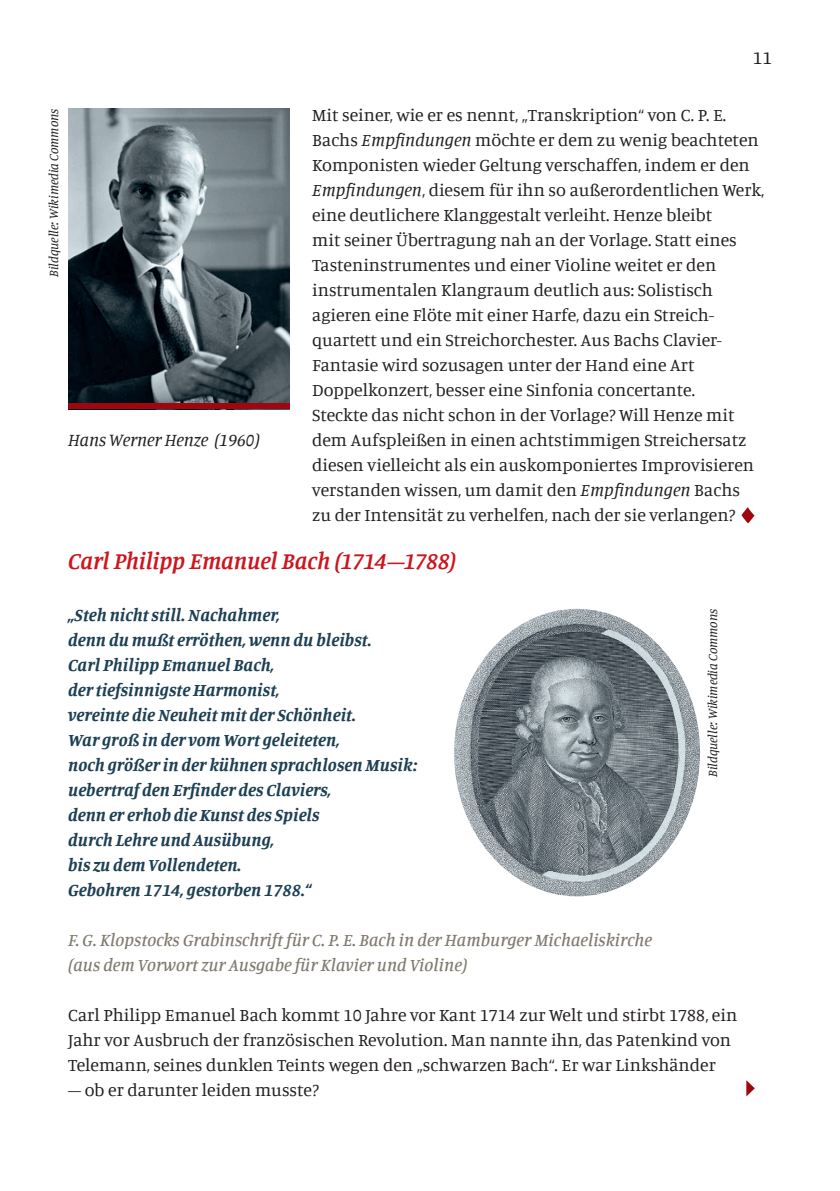
<style>
.page{position:relative;width:840px;height:1191px;background:#fff}
.page>*{position:absolute;margin:0;border:0;box-sizing:border-box;transform-origin:0 0}
.t1{font:italic 600 24px "Manuale";letter-spacing:-.015em;color:#cd151d}
.t2{font:19px "Manuale";color:#231f20}
.t3{font:18px/25px "Manuale";color:#231f20}
.t4{font:italic 700 18px/25px "Manuale";color:#1d4054}
.t5{font:italic 500 18px/25px "Manuale";color:#817b70}
.t6{font:italic 18px "Manuale";letter-spacing:-.005em;color:#231f20}
.t7{font:italic 13px "Manuale";letter-spacing:-.005em;color:#231f20}
.s1{font-style:italic}
</style>
<div class="page">
<svg style="left:741px;top:507px;width:13px;height:16px"></svg>
<svg style="left:746px;top:1080px;width:8px;height:16px"></svg>
<img style="left:68px;top:109px;width:221px;height:294px">
<img style="left:454px;top:609px;width:245px;height:287px">
<div style="left:68px;top:403px;width:221px;height:6px;background:#9d070d"></div>
<p class="t2" style="left:752px;top:45px;width:20px">11</p>
<p class="t3" style="left:312px;top:102px;width:453px">Mit seiner, wie er es nennt, „Transkription“ von C. P. E.<br>Bachs <span class="s1">Empfindungen</span> möchte er dem zu wenig beachteten Komponisten wieder Geltung verschaffen, indem er den <span class="s1">Empfindungen</span>, diesem für ihn so außerordentlichen Werk, eine deutlichere Klanggestalt verleiht. Henze bleibt<br>mit seiner Übertragung nah an der Vorlage. Statt eines Tasteninstrumentes und einer Violine weitet er den instrumentalen Klangraum deutlich aus: Solistisch agieren eine Flöte mit einer Harfe, dazu ein Streich&shy;quartett und ein Streichorchester. Aus Bachs Clavier-Fantasie wird sozusagen unter der Hand eine Art Doppelkonzert, besser eine Sinfonia concertante.<br>Steckte das nicht schon in der Vorlage? Will Henze mit dem Aufspleißen in einen achtstimmigen Streichersatz diesen vielleicht als ein auskomponiertes Improvisieren verstanden wissen, um damit den <span class="s1">Empfindungen</span> Bachs<br>zu der Intensität zu verhelfen, nach der sie verlangen?</p>
<h1 class="t1" style="left:68px;top:545px;width:389px">Carl Philipp Emanuel Bach (1714–1788)</h1>
<p class="t4" style="left:68px;top:602px;width:350px">„Steh nicht still. Nachahmer,<br>denn du mußt erröthen, wenn du bleibst.<br>Carl Philipp Emanuel Bach,<br>der tiefsinnigste Harmonist,<br>vereinte die Neuheit mit der Schönheit.<br>War groß in der vom Wort geleiteten,<br>noch größer in der kühnen sprachlosen Musik: uebertraf den Erfinder des Claviers,<br>denn er erhob die Kunst des Spiels<br>durch Lehre und Ausübung,<br>bis zu dem Vollendeten.<br>Gebohren 1714, gestorben 1788.“</p>
<p class="t7" style="left:45px;top:277px;width:170px;rotate:-90deg">Bildquelle: Wikimedia Commons</p>
<p class="t6" style="left:68px;top:428px;width:193px">Hans Werner Henze (1960)</p>
<p class="t7" style="left:704px;top:777px;width:170px;rotate:-90deg">Bildquelle: Wikimedia Commons</p>
<p class="t5" style="left:68px;top:927px;width:585px">F. G. Klopstocks Grabinschrift für C. P. E. Bach in der Hamburger Michaeliskirche (aus dem Vorwort zur Ausgabe für Klavier und Violine)</p>
<p class="t3" style="left:68px;top:1002px;width:670px">Carl Philipp Emanuel Bach kommt 10 Jahre vor Kant 1714 zur Welt und stirbt 1788, ein<br>Jahr vor Ausbruch der französischen Revolution. Man nannte ihn, das Patenkind von<br>Telemann, seines dunklen Teints wegen den „schwarzen Bach“. Er war Linkshänder</p>
<p class="t3" style="left:68px;top:1077px;width:252px">– ob er darunter leiden musste?</p>
</div>
